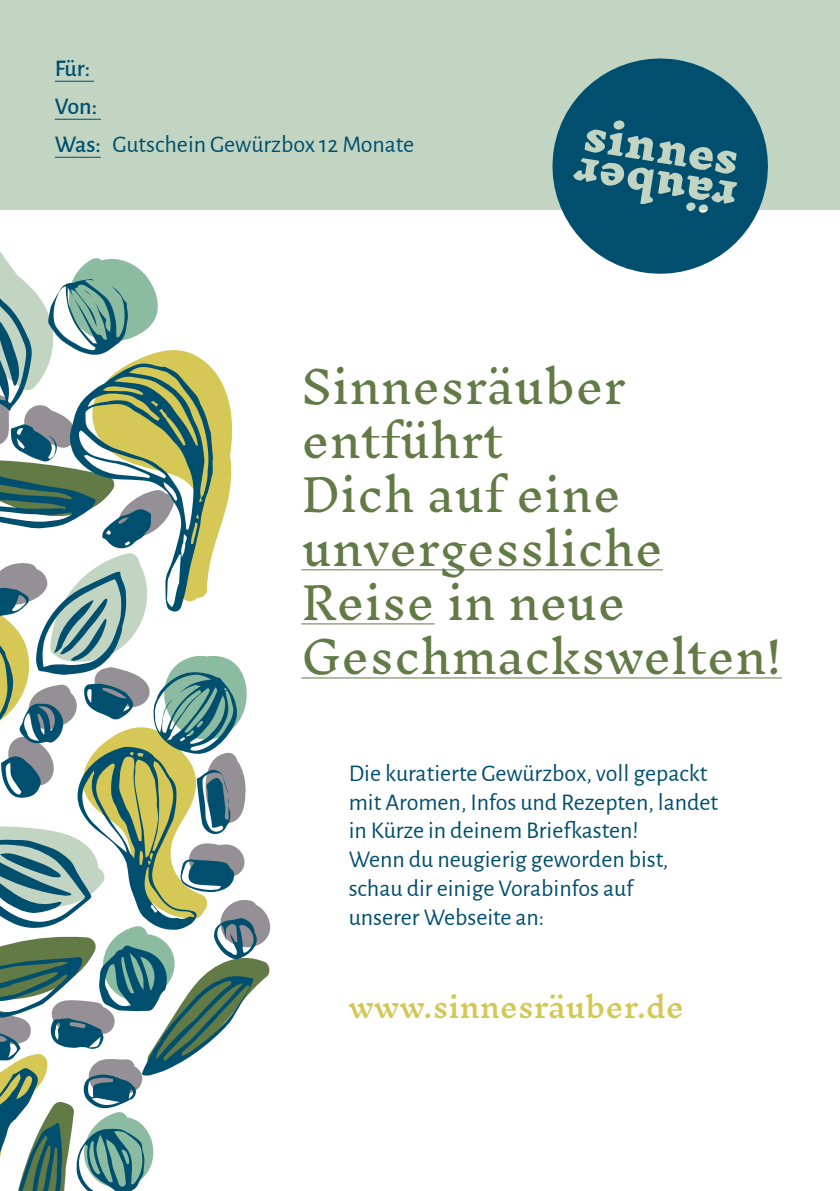
<style>
.page{position:relative;width:840px;height:1191px;background:#fff}
.page>*{position:absolute;margin:0;border:0;box-sizing:border-box;transform-origin:0 0}
.t1{font:300 44px "Inknut Antiqua";color:#627a46}
.Einf__Abs{font:500 28px "Inknut Antiqua";color:#d4c855}
.Einf__Abs-2{font:24px "Alegreya Sans";color:#004f6e}
.Einf__Abs-3{font:500 24px "Alegreya Sans";letter-spacing:-.025em;color:#004f6e}
.s1{font-weight:500}
</style>
<div class="page">
<div style="left:0;top:0;width:839px;height:209px;background:#c2d5c3"></div>
<hr style="left:55px;top:81px;width:39px;height:1px;background:#004f6e">
<hr style="left:55px;top:119px;width:46px;height:1px;background:#004f6e">
<hr style="left:55px;top:157px;width:46px;height:1px;background:#004f6e">
<hr style="left:301px;top:569px;width:361px;height:1px;background:#627a46">
<hr style="left:301px;top:623px;width:133px;height:1px;background:#627a46">
<hr style="left:301px;top:677px;width:480px;height:1px;background:#627a46">
<svg style="left:544px;top:58px;width:231px;height:216px;fill:#004f6e"></svg>
<svg style="left:697px;top:184px;width:7px;height:3px"></svg>
<svg style="left:698px;top:152px;width:6px;height:5px"></svg>
<svg style="left:0;top:252px;width:271px;height:939px"></svg>
<p class="Einf__Abs-3" style="left:55px;top:51px;width:37px">Für:</p>
<p class="Einf__Abs-3" style="left:55px;top:89px;width:44px">Von:</p>
<p class="Einf__Abs-2" style="left:55px;top:128px;width:361px"><span class="s1">Was:</span> Gutschein Gewürzbox 12 Monate</p>
<p class="t1" style="left:301px;top:363px;width:326px">Sinnesräuber</p>
<p class="t1" style="left:301px;top:417px;width:203px">entführt</p>
<p class="t1" style="left:301px;top:471px;width:321px">Dich auf eine</p>
<p class="t1" style="left:301px;top:525px;width:363px">unvergessliche</p>
<p class="t1" style="left:301px;top:579px;width:325px">Reise in neue</p>
<p class="t1" style="left:301px;top:633px;width:482px">Geschmackswelten!</p>
<p class="Einf__Abs-2" style="left:348px;top:756px;width:360px">Die kuratierte Gewürzbox, voll gepackt</p>
<p class="Einf__Abs-2" style="left:348px;top:785px;width:371px">mit Aromen, Infos und Rezepten, landet</p>
<p class="Einf__Abs-2" style="left:348px;top:814px;width:291px">in Kürze in deinem Briefkasten!</p>
<p class="Einf__Abs-2" style="left:348px;top:843px;width:321px">Wenn du neugierig geworden bist,</p>
<p class="Einf__Abs-2" style="left:348px;top:871px;width:286px">schau dir einige Vorabinfos auf</p>
<p class="Einf__Abs-2" style="left:348px;top:900px;width:197px">unserer Webseite an:</p>
<p class="Einf__Abs" style="left:348px;top:991px;width:336px">www.sinnesräuber.de</p>
</div>
